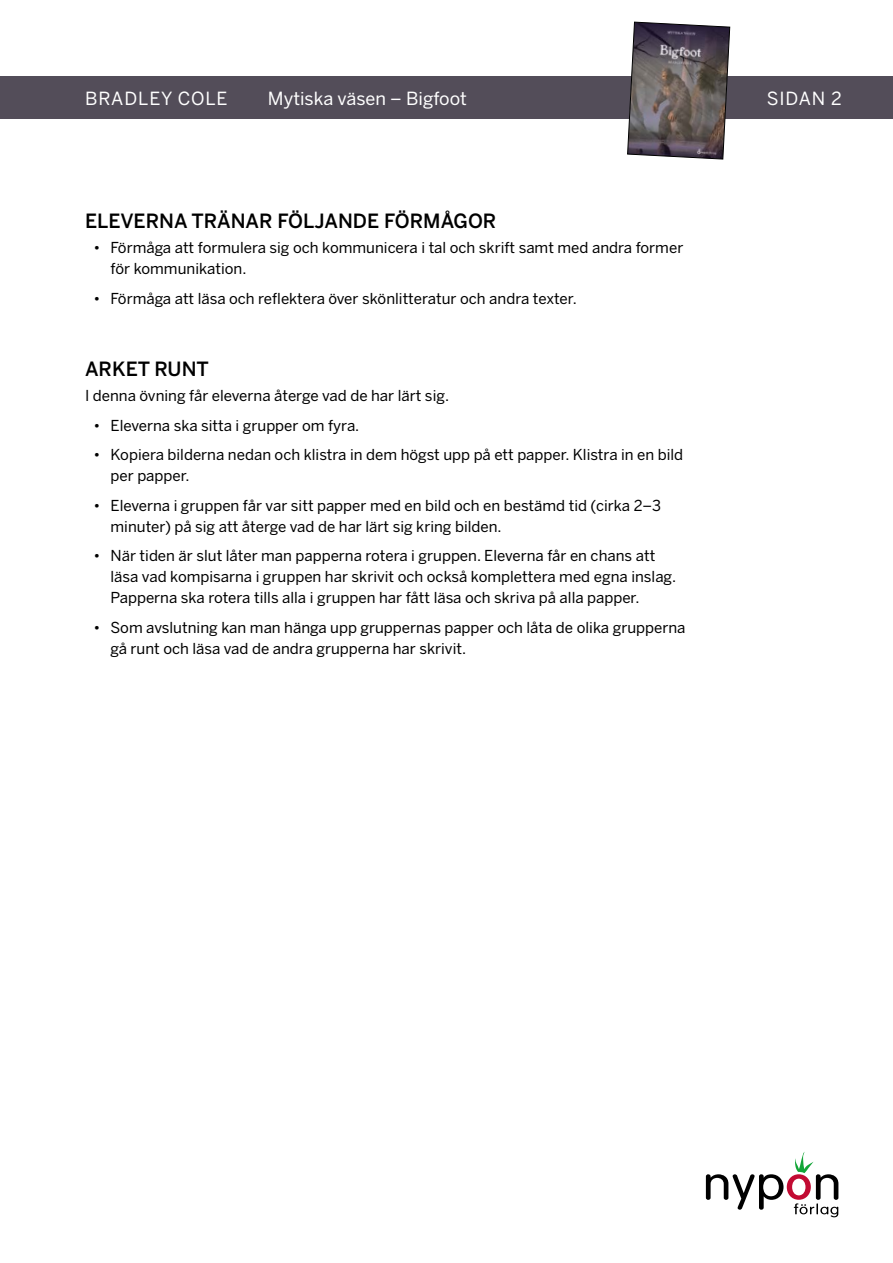
<style>
.page{position:relative;width:893px;height:1263px;background:#fff}
.page>*{position:absolute;margin:0;border:0;box-sizing:border-box;transform-origin:0 0}
.t1{font:500 19.5px "Benton Sans";color:#000}
.t2{font:18px "Benton Sans";color:#fff}
.t3{font:18px "Benton Sans";letter-spacing:.05em;color:#fff}
.t4{font:15px/21px "Benton Sans";color:#000}
</style>
<div class="page">
<svg style="left:706px;top:1152px;width:132px;height:65px"></svg>
<div style="left:0;top:77px;width:893px;height:42px;background:#534d59"></div>
<svg style="left:627px;top:21px;width:103px;height:139px;background:#696164"></svg>
<p class="t3" style="left:85px;top:87px;width:144px">BRADLEY COLE</p>
<p class="t2" style="left:268px;top:87px;width:201px">Mytiska väsen – Bigfoot</p>
<p class="t2" style="left:767px;top:87px;width:77px">SIDAN 2</p>
<h1 class="t1" style="left:85px;top:209px;width:413px">ELEVERNA TRÄNAR FÖLJANDE FÖRMÅGOR</h1>
<p class="t4" style="left:111px;top:237px;width:574px;text-indent:-17px">• Förmåga att formulera sig och kommunicera i tal och skrift samt med andra former för kommunikation.</p>
<p class="t4" style="left:94px;top:288px;width:485px">• Förmåga att läsa och reflektera över skönlitteratur och andra texter.</p>
<h1 class="t1" style="left:85px;top:357px;width:125px">ARKET RUNT</h1>
<p class="t4" style="left:85px;top:385px;width:366px">I denna övning får eleverna återge vad de har lärt sig.</p>
<p class="t4" style="left:94px;top:415px;width:267px">• Eleverna ska sitta i grupper om fyra.</p>
<p class="t4" style="left:111px;top:444px;width:574px;text-indent:-17px">• Kopiera bilderna nedan och klistra in dem högst upp på ett papper. Klistra in en bild per papper.</p>
<p class="t4" style="left:111px;top:495px;width:552px;text-indent:-17px">• Eleverna i gruppen får var sitt papper med en bild och en bestämd tid (cirka 2–3 minuter) på sig att återge vad de har lärt sig kring bilden.</p>
<p class="t4" style="left:111px;top:545px;width:567px;text-indent:-17px">• När tiden är slut låter man papperna rotera i gruppen. Eleverna får en chans att läsa vad kompisarna i gruppen har skrivit och också komplettera med egna inslag.<br>Papperna ska rotera tills alla i gruppen har fått läsa och skriva på alla papper.</p>
<p class="t4" style="left:111px;top:617px;width:576px;text-indent:-17px">• Som avslutning kan man hänga upp gruppernas papper och låta de olika grupperna gå runt och läsa vad de andra grupperna har skrivit.</p>
</div>
